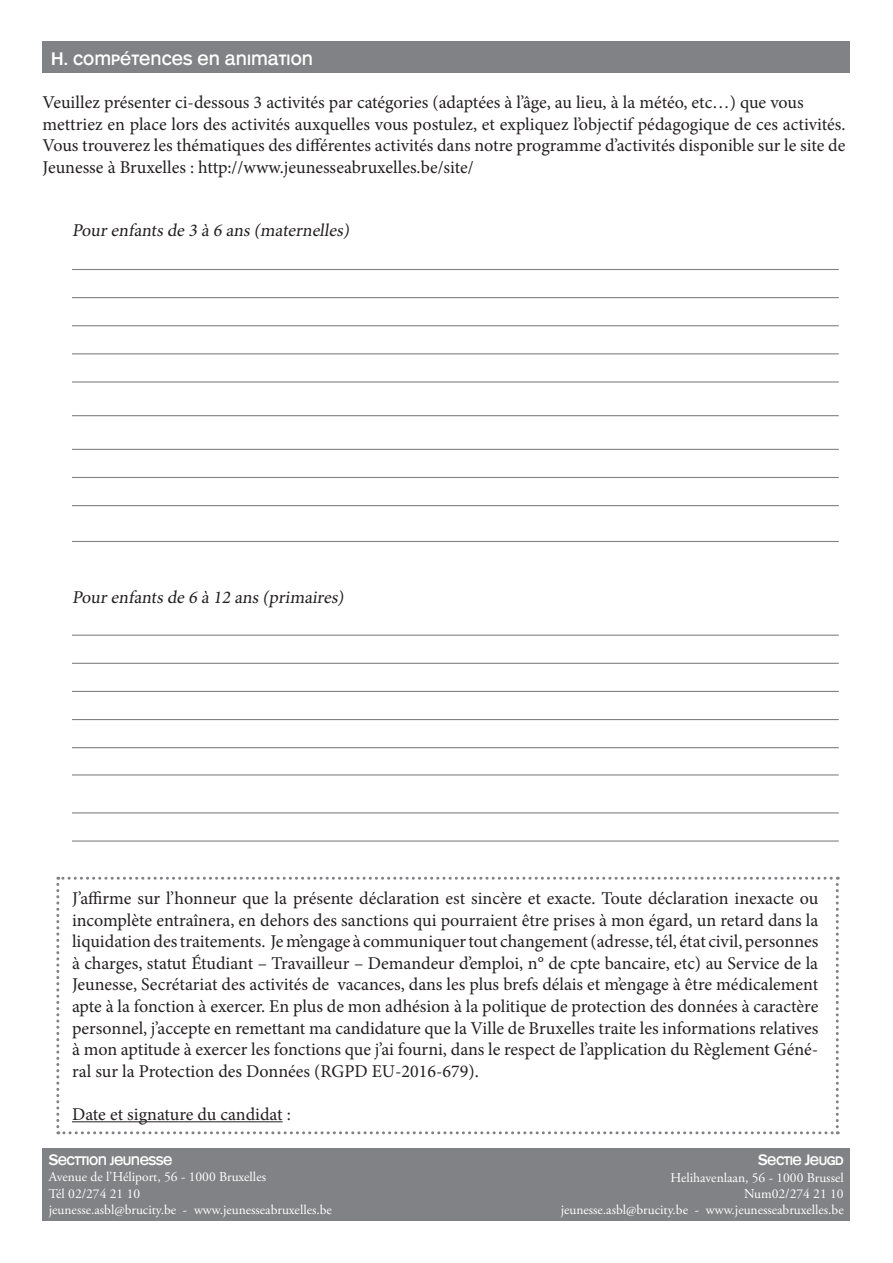
<style>
.page{position:relative;width:893px;height:1263px;background:#fff}
.page>*{position:absolute;margin:0;border:0;box-sizing:border-box;transform-origin:0 0}
.t1{font:18px/21.6px "Minion Pro";color:#231f20;text-align:justify}
.t2{font:18px "Mono Alphabet";color:#fff}
.t3{font:15px "Mono Alphabet";letter-spacing:-.04em;color:#fff}
.t4{font:13.5px "Adobe Garamond Pro";color:#fff}
</style>
<div class="page">
<div style="left:43px;top:41px;width:807px;height:32px;background:#808285"></div>
<hr style="left:72px;top:269px;width:767px;height:1px;background:#808285">
<hr style="left:72px;top:297px;width:767px;height:1px;background:#808285">
<hr style="left:72px;top:325px;width:767px;height:1px;background:#808285">
<hr style="left:72px;top:353px;width:767px;height:1px;background:#808285">
<hr style="left:72px;top:381px;width:767px;height:2px;background:#808285">
<hr style="left:72px;top:449px;width:767px;height:1px;background:#808285">
<hr style="left:72px;top:477px;width:767px;height:1px;background:#808285">
<hr style="left:72px;top:505px;width:767px;height:1px;background:#808285">
<hr style="left:72px;top:635px;width:767px;height:1px;background:#808285">
<hr style="left:72px;top:663px;width:767px;height:1px;background:#808285">
<hr style="left:72px;top:691px;width:767px;height:1px;background:#808285">
<hr style="left:72px;top:719px;width:767px;height:1px;background:#808285">
<hr style="left:72px;top:747px;width:767px;height:1px;background:#808285">
<hr style="left:72px;top:812px;width:767px;height:1px;background:#808285">
<hr style="left:72px;top:840px;width:767px;height:2px;background:#808285">
<svg style="left:56px;top:877px;width:783px;height:257px"></svg>
<div style="left:43px;top:1148px;width:807px;height:72px;background:#808285"></div>
<hr style="left:72px;top:415px;width:767px;height:1px;background:#808285">
<hr style="left:72px;top:774px;width:767px;height:1px;background:#808285">
<hr style="left:72px;top:541px;width:767px;height:1px;background:#808285">
<p class="t2" style="left:51px;top:49px;width:264px">H. compétences en animation</p>
<p class="t1" style="left:43px;top:92px;width:763px">Veuillez présenter ci-dessous 3 activités par catégories (adaptées à l’âge, au lieu, à la météo, etc…) que vous</p>
<p class="t1" style="left:43px;top:113px;width:804px">mettriez en place lors des activités auxquelles vous postulez, et expliquez l’objectif pédagogique de ces activités.<br>Vous trouverez les thématiques des différentes activités dans notre programme d’activités disponible sur le site de Jeunesse à Bruxelles : http://www.jeunesseabruxelles.be/site/</p>
<p class="t1" style="left:72px;top:220px;width:282px">Pour enfants de 3 à 6 ans (maternelles)</p>
<p class="t1" style="left:72px;top:586px;width:277px">Pour enfants de 6 à 12 ans (primaires)</p>
<p class="t1" style="left:72px;top:887px;width:748px">J’affirme sur l’honneur que la présente déclaration est sincère et exacte. Toute déclaration inexacte ou incomplète entraînera, en dehors des sanctions qui pourraient être prises à mon égard, un retard dans la liquidation des traitements. Je m’engage à communiquer tout changement (adresse, tél, état civil, personnes à charges, statut Étudiant – Travailleur – Demandeur d’emploi, n° de cpte bancaire, etc) au Service de la Jeunesse, Secrétariat des activités de vacances, dans les plus brefs délais et m’engage à être médicalement apte à la fonction à exercer. En plus de mon adhésion à la politique de protection des données à caractère personnel, j’accepte en remettant ma candidature que la Ville de Bruxelles traite les informations relatives à mon aptitude à exercer les fonctions que j’ai fourni, dans le respect de l’application du Règlement Géné&shy;ral sur la Protection des Données (RGPD EU-2016-679).</p>
<p class="t1" style="left:72px;top:1103px;width:220px">Date et signature du candidat :</p>
<p class="t3" style="left:49px;top:1151px;width:125px">Secttion jeunesse</p>
<p class="t4" style="left:49px;top:1169px;width:219px">Avenue de l’Héliport, 56 - 1000 Bruxelles</p>
<p class="t4" style="left:49px;top:1185px;width:93px">Tél 02/274 21 10</p>
<p class="t4" style="left:49px;top:1201px;width:284px">jeunesse.asbl@brucity.be - www.jeunesseabruxelles.be</p>
<p class="t3" style="left:758px;top:1151px;width:87px">Sectie Jeugd</p>
<p class="t4" style="left:670px;top:1169px;width:175px">Helihavenlaan, 56 - 1000 Brussel</p>
<p class="t4" style="left:744px;top:1185px;width:101px">Num02/274 21 10</p>
<p class="t4" style="left:561px;top:1202px;width:284px">jeunesse.asbl@brucity.be - www.jeunesseabruxelles.be</p>
</div>
